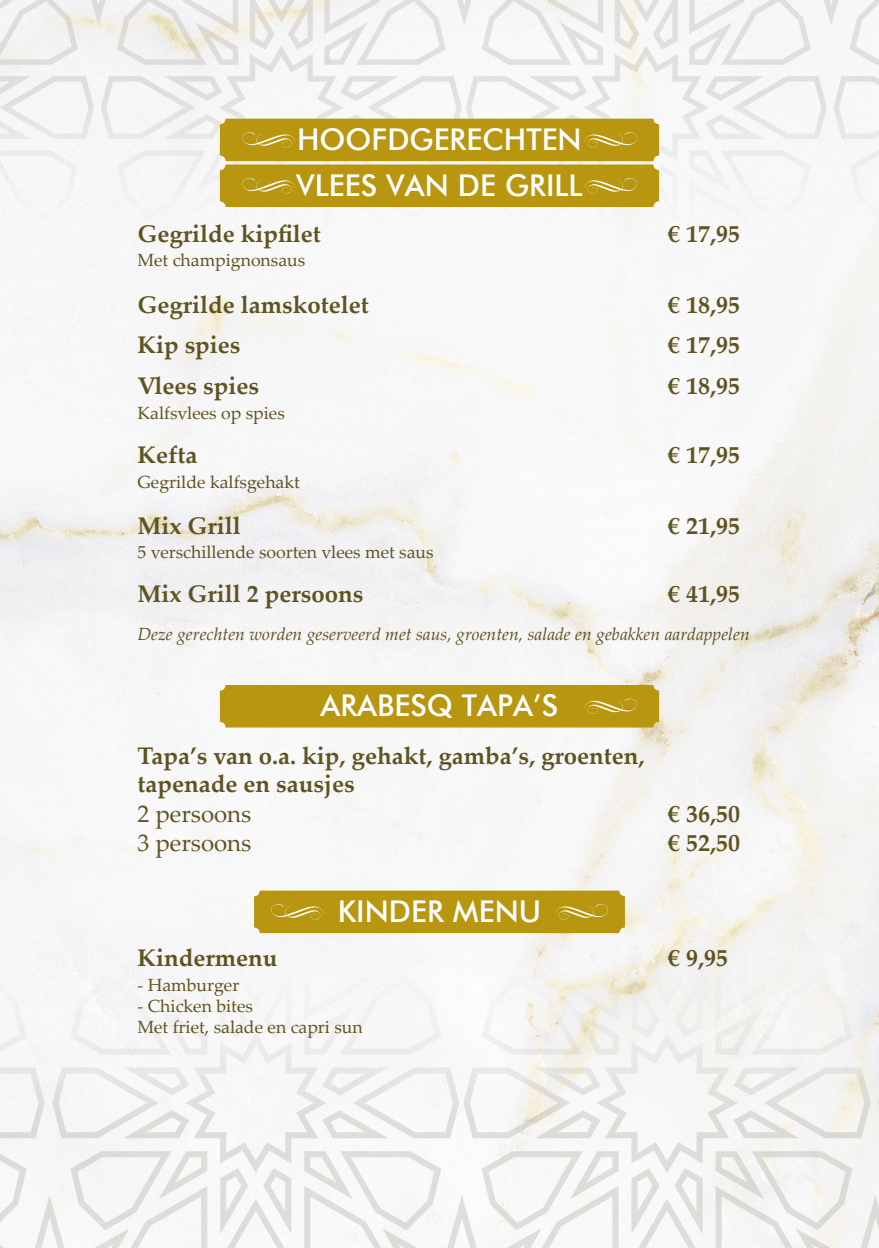
<style>
.page{position:relative;width:879px;height:1248px;background:#fff}
.page>*{position:absolute;margin:0;border:0;box-sizing:border-box;transform-origin:0 0}
.t1{font:500 30px "Futura BT";color:#fff}
.t2{font:700 24px "Palatino Linotype";color:#5f5321}
.t3{font:24px "Palatino Linotype";color:#5f5321}
.t4{font:17.6px "Palatino Linotype";color:#5f5321}
.t5{font:italic 17.6px "Palatino Linotype";color:#5f5321}
</style>
<div class="page">
<img style="left:0;top:0;width:879px;height:1247px">
<div style="left:220px;top:119px;width:439px;height:42px;background:#b8960f;border-radius:6px"></div>
<div style="left:220px;top:164px;width:439px;height:43px;background:#b8960f;border-radius:6px"></div>
<div style="left:220px;top:685px;width:439px;height:42px;background:#b8960f;border-radius:6px"></div>
<div style="left:254px;top:890px;width:371px;height:43px;background:#b8960f;border-radius:6px"></div>
<svg style="left:242px;top:132px;width:53px;height:16px"></svg>
<svg style="left:242px;top:178px;width:53px;height:16px"></svg>
<svg style="left:240px;top:747px;width:55px;height:18px"></svg>
<svg style="left:271px;top:904px;width:52px;height:16px"></svg>
<svg style="left:584px;top:132px;width:53px;height:16px"></svg>
<svg style="left:584px;top:178px;width:53px;height:16px"></svg>
<svg style="left:584px;top:698px;width:53px;height:16px"></svg>
<svg style="left:555px;top:904px;width:53px;height:16px"></svg>
<p class="t1" style="left:297px;top:121px;width:286px">HOOFDGERECHTEN</p>
<p class="t1" style="left:296px;top:167px;width:288px">VLEES VAN DE GRILL</p>
<p class="t2" style="left:137px;top:216px;width:185px">Gegrilde kipfilet</p>
<p class="t4" style="left:137px;top:247px;width:169px">Met champignonsaus</p>
<p class="t2" style="left:137px;top:287px;width:233px">Gegrilde lamskotelet</p>
<p class="t2" style="left:137px;top:328px;width:105px">Kip spies</p>
<p class="t2" style="left:137px;top:369px;width:123px">Vlees spies</p>
<p class="t4" style="left:137px;top:400px;width:149px">Kalfsvlees op spies</p>
<p class="t2" style="left:137px;top:438px;width:61px">Kefta</p>
<p class="t4" style="left:137px;top:469px;width:164px">Gegrilde kalfsgehakt</p>
<p class="t2" style="left:137px;top:508px;width:105px">Mix Grill</p>
<p class="t4" style="left:137px;top:539px;width:298px">5 verschillende soorten vlees met saus</p>
<p class="t2" style="left:668px;top:216px;width:73px">€ 17,95</p>
<p class="t2" style="left:668px;top:287px;width:73px">€ 18,95</p>
<p class="t2" style="left:668px;top:328px;width:73px">€ 17,95</p>
<p class="t2" style="left:668px;top:369px;width:73px">€ 18,95</p>
<p class="t2" style="left:668px;top:438px;width:73px">€ 17,95</p>
<p class="t2" style="left:668px;top:508px;width:73px">€ 21,95</p>
<p class="t2" style="left:137px;top:576px;width:227px">Mix Grill 2 persoons</p>
<p class="t2" style="left:668px;top:576px;width:73px">€ 41,95</p>
<p class="t5" style="left:137px;top:621px;width:614px">Deze gerechten worden geserveerd met saus, groenten, salade en gebakken aardappelen</p>
<p class="t1" style="left:320px;top:687px;width:239px">ARABESQ TAPA’S</p>
<p class="t2" style="left:137px;top:738px;width:508px">Tapa’s van o.a. kip, gehakt, gamba’s, groenten,</p>
<p class="t2" style="left:137px;top:767px;width:219px">tapenade en sausjes</p>
<p class="t3" style="left:137px;top:796px;width:115px">2 persoons</p>
<p class="t3" style="left:137px;top:825px;width:115px">3 persoons</p>
<p class="t2" style="left:137px;top:941px;width:141px">Kindermenu</p>
<p class="t1" style="left:338px;top:892px;width:205px">KINDER MENU</p>
<p class="t4" style="left:137px;top:972px;width:103px">- Hamburger</p>
<p class="t4" style="left:137px;top:993px;width:117px">- Chicken bites</p>
<p class="t4" style="left:137px;top:1014px;width:227px">Met friet, salade en capri sun</p>
<p class="t2" style="left:668px;top:796px;width:73px">€ 36,50</p>
<p class="t2" style="left:668px;top:825px;width:73px">€ 52,50</p>
<p class="t2" style="left:668px;top:941px;width:61px">€ 9,95</p>
</div>
